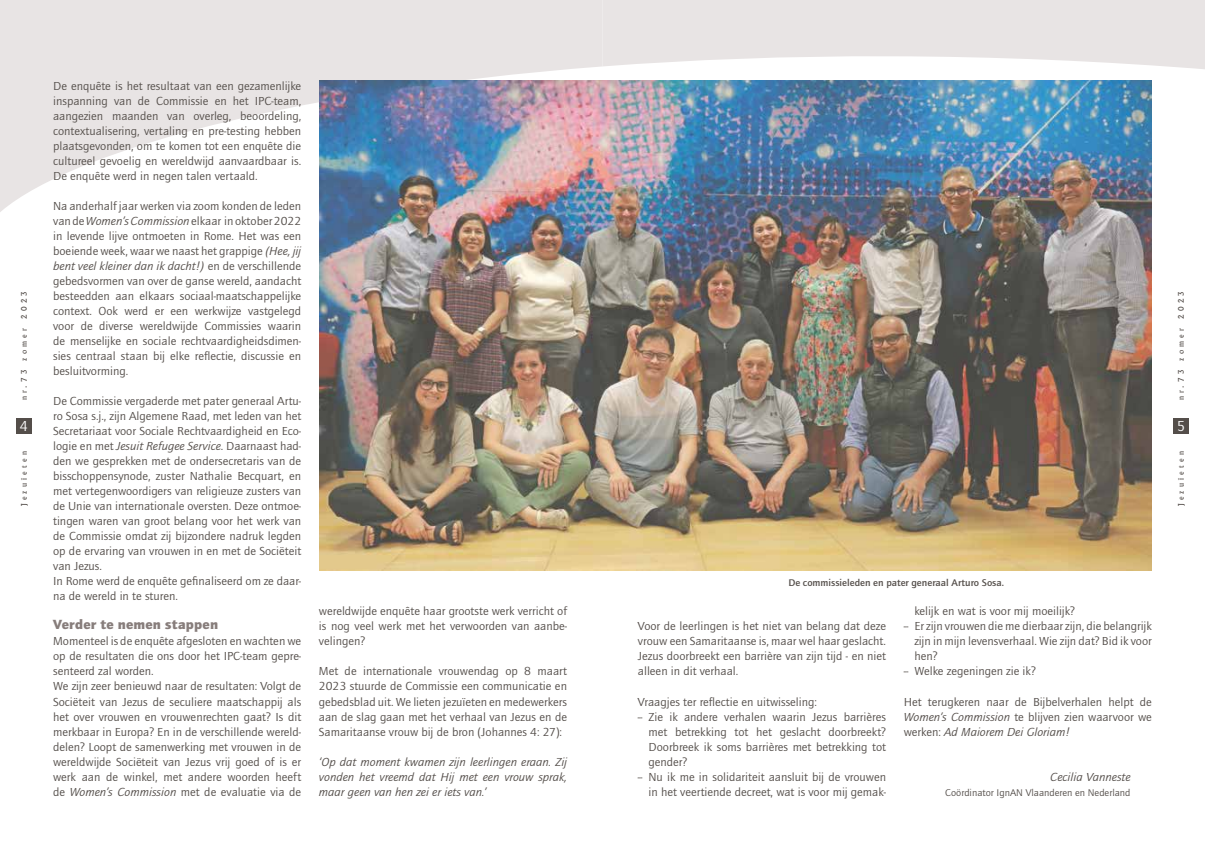
<style>
.page{position:relative;width:1205px;height:851px;background:#fff}
.page>*{position:absolute;margin:0;border:0;box-sizing:border-box;transform-origin:0 0}
.t1{font:15px "Quay Sans ITC Pro";color:#fff}
.t2{font:900 13.75px "Quay Sans ITC Pro";letter-spacing:.015em;color:#877d7b;scale:1.07 1}
.t3{font:12px/15px "Quay Sans ITC Pro";color:#544e4a;text-align:justify;scale:1.07 1}
.t4{font:italic 12px/15px "Quay Sans ITC Pro";color:#544e4a;text-align:justify;scale:1.07 1}
.t5{font:500 10px "Quay Sans ITC Pro";color:#544e4a;scale:1.07 1}
.t6{font:10px "Quay Sans ITC Pro";color:#544e4a;scale:1.07 1}
.t7{font:7.5px "Flareserif 821 BT";letter-spacing:.43em;color:#544e4a}
.s1{font-style:italic}
</style>
<div class="page">
<svg style="left:602px;top:0;width:603px;height:69px;background:#eae7e7"></svg>
<svg style="left:0;top:0;width:602px;height:212px;fill:#e8e4e4"></svg>
<div style="left:16px;top:418px;width:16px;height:16px;background:#544e4a"></div>
<div style="left:1173px;top:418px;width:16px;height:16px;background:#544e4a"></div>
<img style="left:319px;top:81px;width:833px;height:489px">
<p class="t3" style="left:53px;top:78px;width:233px">De enquête is het resultaat van een gezamenlijke inspanning van de Commissie en het IPC-team, aangezien maanden van overleg, beoordeling, contextualisering, vertaling en pre-testing hebben plaatsgevonden, om te komen tot een enquête die cultureel gevoelig en wereldwijd aanvaardbaar is.<br>De enquête werd in negen talen vertaald.</p>
<p class="t3" style="left:53px;top:198px;width:234px">Na anderhalf jaar werken via zoom konden de leden van de <span class="s1">Women’s Commission</span> elkaar in oktober 2022 in levende lijve ontmoeten in Rome. Het was een boeiende week, waar we naast het grappige <span class="s1">(Hee, jij bent veel kleiner dan ik dacht!)</span> en de verschillende gebedsvormen van over de ganse wereld, aandacht besteedden aan elkaars sociaal-maatschappelijke context. Ook werd er een werkwijze vastgelegd voor de diverse wereldwijde Commissies waarin de menselijke en sociale rechtvaardigheidsdimen&shy;sies centraal staan bij elke reflectie, discussie en besluitvorming.</p>
<p class="t3" style="left:53px;top:393px;width:233px;text-align:left">De Commissie vergaderde met pater generaal Artu&shy;ro Sosa s.j., zijn Algemene Raad, met leden van het Secretariaat voor Sociale Rechtvaardigheid en Eco&shy;logie en met <span class="s1">Jesuit Refugee Service</span>. Daarnaast had&shy;den we gesprekken met de ondersecretaris van de bisschoppensynode, zuster Nathalie Becquart, en met vertegenwoordigers van religieuze zusters van de Unie van internationale oversten. Deze ontmoe&shy;tingen waren van groot belang voor het werk van de Commissie omdat zij bijzondere nadruk legden op de ervaring van vrouwen in en met de Sociëteit van Jezus.<br>In Rome werd de enquête gefinaliseerd om ze daar&shy;na de wereld in te sturen.</p>
<p class="t2" style="left:53px;top:615px;width:156px">Verder te nemen stappen</p>
<p class="t3" style="left:53px;top:633px;width:233px;text-align:left">Momenteel is de enquête afgesloten en wachten we op de resultaten die ons door het IPC-team gepre&shy;senteerd zal worden.<br>We zijn zeer benieuwd naar de resultaten: Volgt de Sociëteit van Jezus de seculiere maatschappij als het over vrouwen en vrouwenrechten gaat? Is dit merkbaar in Europa? En in de verschillende wereld&shy;delen? Loopt de samenwerking met vrouwen in de wereldwijde Sociëteit van Jezus vrij goed of is er werk aan de winkel, met andere woorden heeft de <span class="s1">Women’s Commission</span> met de evaluatie via de</p>
<p class="t7" style="left:19px;top:400px;width:111px;rotate:-90deg">nr.73 zomer 2023</p>
<p class="t7" style="left:1176px;top:400px;width:111px;rotate:-90deg">nr.73 zomer 2023</p>
<p class="t1" style="left:20px;top:417px;width:9px">4</p>
<p class="t1" style="left:1177px;top:417px;width:9px">5</p>
<p class="t7" style="left:19px;top:506px;width:57px;rotate:-90deg">Jezuïeten</p>
<p class="t7" style="left:1176px;top:506px;width:57px;rotate:-90deg">Jezuïeten</p>
<p class="t5" style="left:788px;top:576px;width:203px">De commissieleden en pater generaal Arturo Sosa.</p>
<p class="t3" style="left:914px;top:603px;width:152px">kelijk en wat is voor mij moeilijk?</p>
<p class="t3" style="left:904px;top:618px;width:233px">-- Er zijn vrouwen die me dierbaar zijn, die belangrijk</p>
<p class="t3" style="left:914px;top:633px;width:223px">zijn in mijn levensverhaal. Wie zijn dat? Bid ik voor</p>
<p class="t3" style="left:914px;top:648px;width:23px">hen?</p>
<p class="t3" style="left:904px;top:663px;width:125px">-- Welke zegeningen zie ik?</p>
<p class="t3" style="left:904px;top:693px;width:233px">Het terugkeren naar de Bijbelverhalen helpt de <span class="s1">Women’s Commission</span> te blijven zien waarvoor we werken: <span class="s1">Ad Maiorem Dei Gloriam!</span></p>
<p class="t4" style="left:1050px;top:768px;width:77px">Cecilia Vanneste</p>
<p class="t6" style="left:945px;top:786px;width:175px">Coördinator IgnAN Vlaanderen en Nederland</p>
<p class="t3" style="left:319px;top:603px;width:233px">wereldwijde enquête haar grootste werk verricht of is nog veel werk met het verwoorden van aanbe&shy;velingen?</p>
<p class="t3" style="left:319px;top:663px;width:233px">Met de internationale vrouwendag op 8 maart 2023 stuurde de Commissie een communicatie en gebedsblad uit. We lieten jezuïeten en medewerkers aan de slag gaan met het verhaal van Jezus en de Samaritaanse vrouw bij de bron (Johannes 4: 27):</p>
<p class="t4" style="left:319px;top:753px;width:234px">‘Op dat moment kwamen zijn leerlingen eraan. Zij vonden het vreemd dat Hij met een vrouw sprak, maar geen van hen zei er iets van.’</p>
<p class="t3" style="left:638px;top:618px;width:233px">Voor de leerlingen is het niet van belang dat deze vrouw een Samaritaanse is, maar wel haar geslacht.<br>Jezus doorbreekt een barrière van zijn tijd - en niet alleen in dit verhaal.</p>
<p class="t3" style="left:638px;top:693px;width:169px">Vraagjes ter reflectie en uitwisseling:</p>
<p class="t3" style="left:638px;top:708px;width:233px">-- Zie ik andere verhalen waarin Jezus barrières</p>
<p class="t3" style="left:648px;top:723px;width:223px">met betrekking tot het geslacht doorbreekt?</p>
<p class="t3" style="left:648px;top:738px;width:223px">Doorbreek ik soms barrières met betrekking tot</p>
<p class="t3" style="left:648px;top:753px;width:38px">gender?</p>
<p class="t3" style="left:638px;top:768px;width:233px">-- Nu ik me in solidariteit aansluit bij de vrouwen</p>
<p class="t3" style="left:648px;top:783px;width:223px">in het veertiende decreet, wat is voor mij gemak-</p>
</div>
